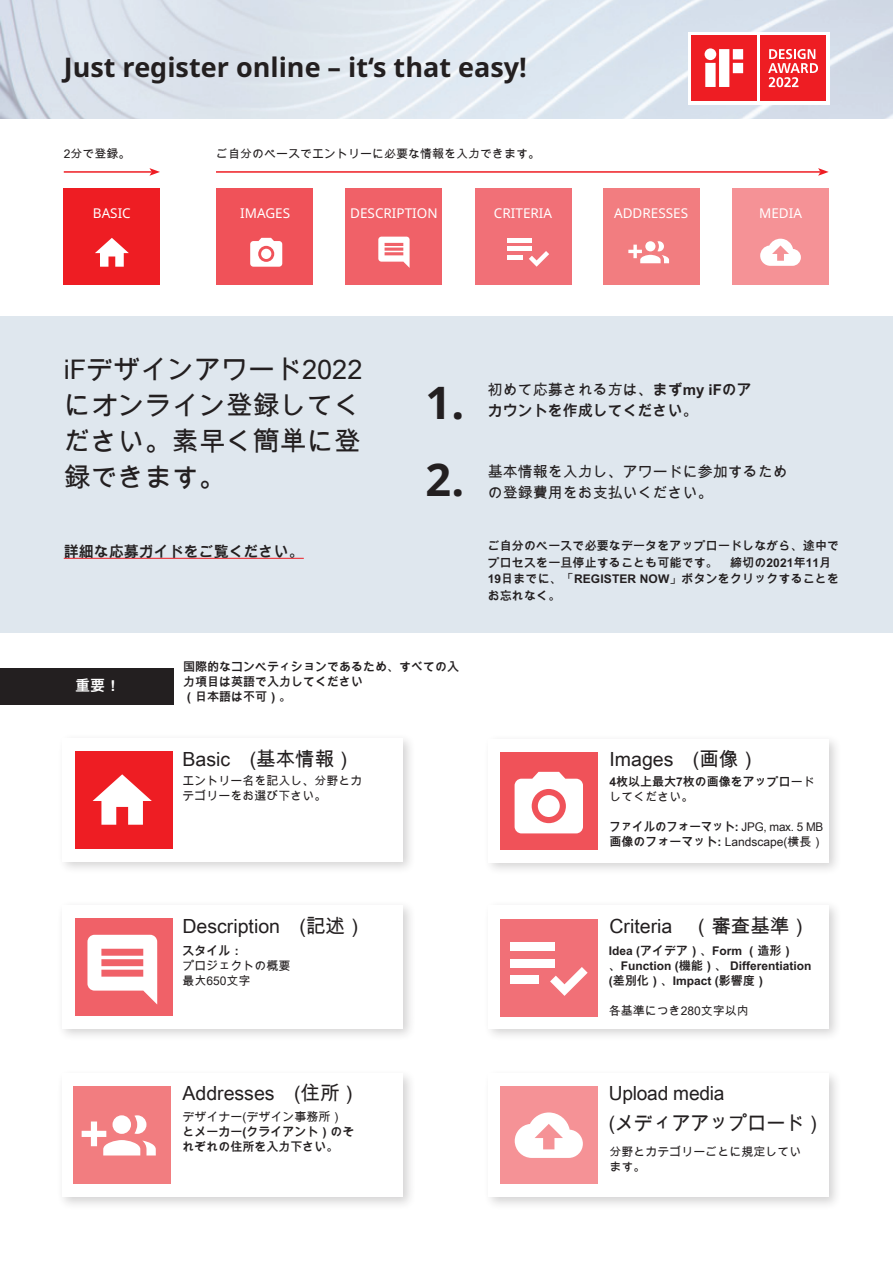
<style>
.page{position:relative;width:893px;height:1263px;background:#fff}
.page>*{position:absolute;margin:0;border:0;box-sizing:border-box;transform-origin:0 0}
.t1{font:700 45px "Noto Sans";color:#231f20}
.body_text{font:27px/36px "Arial Unicode MS";color:#231f20;text-align:justify}
.t2{font:700 27px "Noto Sans";color:#231f20}
.body_text-2{font:19.5px "Arial Unicode MS";color:#231f20}
.body_text-3{font:700 15px/21px "Arial Unicode MS";color:#231f20}
.body_text-4{font:15px/21px "Arial Unicode MS";color:#231f20}
.body_text-5{font:700 15px "Arial Unicode MS";color:#fff}
.t3{font:13.5px "Noto Sans";color:#fff}
.body_text-6{font:700 12px/15px "Arial Unicode MS";color:#231f20}
.t4{font:12px/15px "Arial Unicode MS";color:#231f20}
.body_text-7{font:700 12px "Arial Unicode MS";letter-spacing:-.02em;color:#231f20}
.s1{font-weight:400}
.s2{font-weight:700}
</style>
<div class="page">
<div style="left:0;top:316px;width:893px;height:316px;background:#dfe7ee"></div>
<img style="left:0;top:0;width:893px;height:118px">
<div style="left:64px;top:189px;width:96px;height:96px;background:#ee1d23"></div>
<svg style="left:95px;top:238px;width:34px;height:29px"></svg>
<hr style="left:64px;top:171px;width:88px;height:2px;background:#ee1d23">
<svg style="left:149px;top:168px;width:11px;height:8px"></svg>
<hr style="left:216px;top:171px;width:604px;height:2px;background:#ee1d23">
<svg style="left:818px;top:168px;width:11px;height:8px"></svg>
<div style="left:475px;top:189px;width:96px;height:96px;background:#f17077"></div>
<hr style="left:507px;top:247px;width:24px;height:4px;background:#fff">
<hr style="left:507px;top:238px;width:24px;height:4px;background:#fff">
<hr style="left:507px;top:256px;width:16px;height:4px;background:#fff">
<svg style="left:529px;top:251px;width:20px;height:16px"></svg>
<div style="left:216px;top:189px;width:96px;height:96px;background:#f05259"></div>
<svg style="left:250px;top:238px;width:32px;height:29px"></svg>
<div style="left:603px;top:189px;width:96px;height:96px;background:#f27d80"></div>
<svg style="left:628px;top:241px;width:41px;height:22px"></svg>
<div style="left:346px;top:189px;width:96px;height:96px;background:#f06168"></div>
<svg style="left:378px;top:237px;width:32px;height:31px"></svg>
<div style="left:732px;top:189px;width:97px;height:96px;background:#f59296"></div>
<svg style="left:760px;top:239px;width:41px;height:27px"></svg>
<div style="left:483px;top:733px;width:359px;height:142px;background:#231f20;opacity:.2"></div>
<div style="left:488px;top:739px;width:340px;height:123px;background:#fff"></div>
<div style="left:500px;top:752px;width:98px;height:97px;background:#f05259"></div>
<svg style="left:515px;top:772px;width:68px;height:61px"></svg>
<div style="left:57px;top:899px;width:359px;height:143px;background:#231f20;opacity:.2"></div>
<div style="left:62px;top:905px;width:341px;height:124px;background:#fff"></div>
<div style="left:75px;top:918px;width:98px;height:98px;background:#f06168"></div>
<svg style="left:87px;top:935px;width:70px;height:69px"></svg>
<div style="left:57px;top:732px;width:359px;height:142px;background:#231f20;opacity:.2"></div>
<div style="left:63px;top:738px;width:340px;height:123px;background:#fff"></div>
<div style="left:75px;top:751px;width:98px;height:97px;background:#ee1d23"></div>
<svg style="left:93px;top:774px;width:59px;height:51px"></svg>
<div style="left:57px;top:1068px;width:359px;height:142px;background:#231f20;opacity:.2"></div>
<div style="left:62px;top:1074px;width:341px;height:123px;background:#fff"></div>
<div style="left:73px;top:1086px;width:98px;height:98px;background:#f27d80"></div>
<svg style="left:82px;top:1115px;width:74px;height:40px"></svg>
<div style="left:483px;top:899px;width:359px;height:143px;background:#231f20;opacity:.2"></div>
<div style="left:488px;top:905px;width:340px;height:124px;background:#fff"></div>
<div style="left:500px;top:919px;width:98px;height:98px;background:#f17077"></div>
<div style="left:510px;top:959px;width:45px;height:8px;background:#fff"></div>
<div style="left:510px;top:943px;width:45px;height:8px;background:#fff"></div>
<div style="left:510px;top:975px;width:29px;height:9px;background:#fff"></div>
<svg style="left:550px;top:967px;width:38px;height:29px"></svg>
<div style="left:483px;top:1068px;width:359px;height:142px;background:#231f20;opacity:.2"></div>
<div style="left:488px;top:1074px;width:340px;height:123px;background:#fff"></div>
<div style="left:500px;top:1086px;width:98px;height:98px;background:#f59296"></div>
<svg style="left:515px;top:1112px;width:68px;height:46px"></svg>
<div style="left:0;top:668px;width:173px;height:36px;background:#231f20"></div>
<hr style="left:64px;top:558px;width:240px;height:1px;background:#ee1d23">
<div style="left:688px;top:32px;width:141px;height:72px;background:#fff"></div>
<div style="left:691px;top:35px;width:66px;height:66px;background:#ee1d23"></div>
<svg style="left:705px;top:48px;width:38px;height:39px"></svg>
<div style="left:760px;top:35px;width:66px;height:66px;background:#ee1d23"></div>
<svg style="left:768px;top:49px;width:50px;height:38px"></svg>
<p class="t2" style="left:64px;top:48px;width:465px">Just register online – it‘s that easy!</p>
<p class="t4" style="left:64px;top:146px;width:68px">2分で登録。</p>
<p class="t4" style="left:216px;top:146px;width:325px">ご自分のペースでエントリーに必要な情報を入力できます。</p>
<p class="t3" style="left:93px;top:204px;width:39px">BASIC</p>
<p class="t3" style="left:240px;top:204px;width:51px">IMAGES</p>
<p class="t3" style="left:350px;top:204px;width:89px">DESCRIPTION</p>
<p class="t3" style="left:494px;top:204px;width:60px">CRITERIA</p>
<p class="t3" style="left:614px;top:204px;width:75px">ADDRESSES</p>
<p class="t3" style="left:759px;top:204px;width:44px">MEDIA</p>
<p class="body_text" style="left:64px;top:351px;width:300px">iFデザインアワード2022にオンライン登録してください。素早く簡単に登録できます。</p>
<p class="body_text-3" style="left:64px;top:541px;width:241px">詳細な応募ガイドをご覧ください。</p>
<p class="t1" style="left:426px;top:371px;width:40px">1.</p>
<p class="body_text-3" style="left:488px;top:380px;width:266px"><span class="s1">初めて応募される方は、</span>まずmy iFのアカウントを作成してください。</p>
<p class="t1" style="left:426px;top:448px;width:40px">2.</p>
<p class="body_text-4" style="left:488px;top:461px;width:301px">基本情報を入力し、アワードに参加するための登録費用をお支払いください。</p>
<p class="body_text-6" style="left:488px;top:538px;width:353px;line-height:16.5px">ご自分のペースで必要なデータをアップロードしながら、途中でプロセスを一旦停止することも可能です。　締切の2021年11月<br>19日までに、「REGISTER NOW」ボタンをクリックすることをお忘れなく。　</p>
<p class="body_text-5" style="left:75px;top:675px;width:47px">重要！</p>
<p class="body_text-6" style="left:183px;top:660px;width:278px">国際的なコンペティションであるため、すべての入力項目は英語で入力してください<br>（日本語は不可）。</p>
<p class="body_text-2" style="left:182px;top:745px;width:173px">Basic　(基本情報）</p>
<p class="t4" style="left:182px;top:773px;width:181px">エントリー名を記入し、分野とカテゴリーをお選び下さい。</p>
<p class="body_text-2" style="left:182px;top:912px;width:184px">Description　(記述）</p>
<p class="body_text-6" style="left:182px;top:944px;width:61px">スタイル：</p>
<p class="t4" style="left:182px;top:958px;width:109px">プロジェクトの概要</p>
<p class="t4" style="left:182px;top:973px;width:70px">最大650文字</p>
<p class="body_text-2" style="left:182px;top:1079px;width:178px">Addresses　(住所）</p>
<p class="t4" style="left:182px;top:1108px;width:161px">デザイナー(デザイン事務所）</p>
<p class="body_text-6" style="left:182px;top:1124px;width:173px">とメーカー(クライアント）のそれぞれの住所を入力下さい。</p>
<p class="body_text-2" style="left:609px;top:745px;width:150px">Images　(画像）</p>
<p class="body_text-6" style="left:609px;top:774px;width:207px">4枚以上最大7枚の画像をアップロ<span class="s1">ードしてください。</span></p>
<p class="body_text-7" style="left:609px;top:817px;width:215px">ファイルのフォーマット: <span class="s1">JPG, max. 5 MB</span></p>
<p class="t4" style="left:609px;top:834px;width:216px"><span class="s2">画像のフォーマット:</span> Landscape(横長）</p>
<p class="body_text-2" style="left:609px;top:912px;width:201px">Criteria　（審査基準）</p>
<p class="body_text-6" style="left:609px;top:943px;width:204px">Idea (アイデア）、Form （造形）、Function (機能）、 Differentiation (差別化）、Impact (影響度）</p>
<p class="t4" style="left:609px;top:1003px;width:142px">各基準につき280文字以内</p>
<p class="body_text-2" style="left:609px;top:1079px;width:117px">Upload media</p>
<p class="body_text-2" style="left:609px;top:1109px;width:216px">(メディアアップロード）</p>
<p class="t4" style="left:609px;top:1144px;width:193px">分野とカテゴリーごとに規定しています。</p>
</div>
